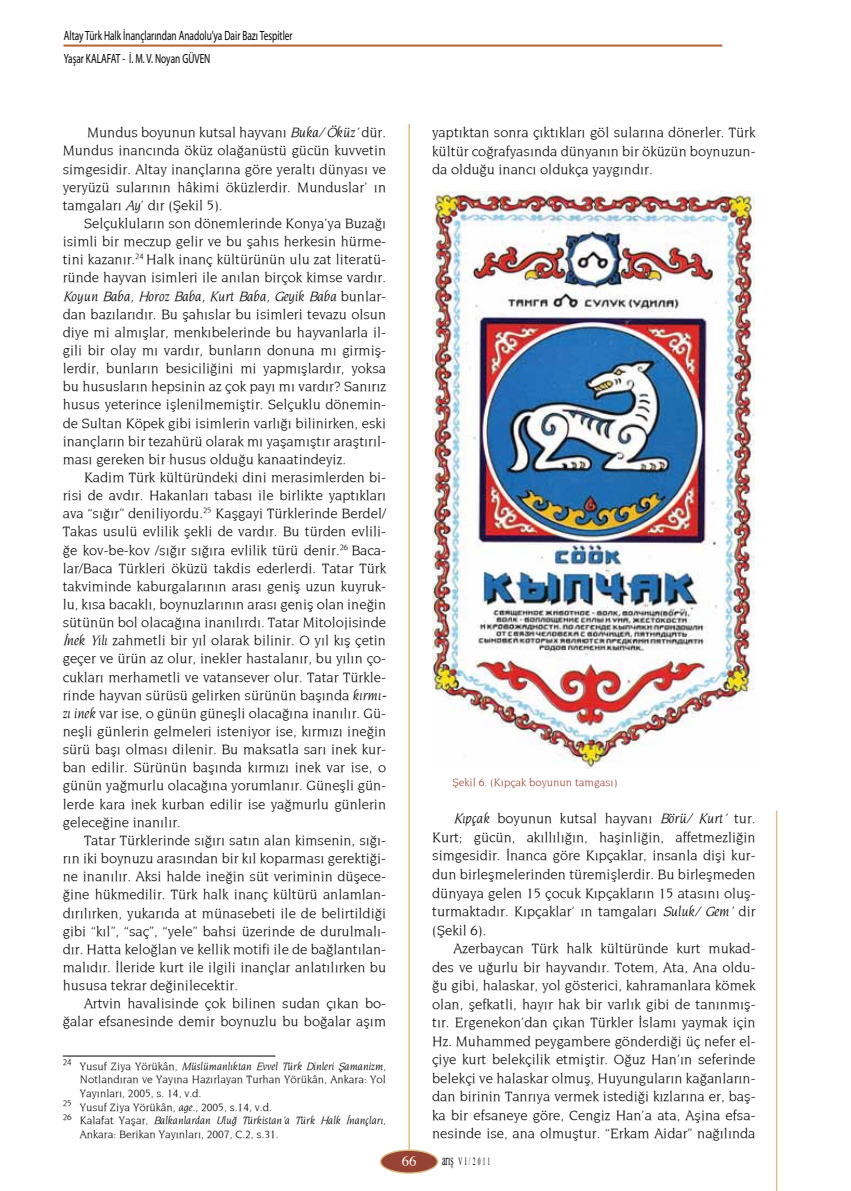
<style>
.page{position:relative;width:851px;height:1191px;background:#fff}
.page>*{position:absolute;margin:0;border:0;box-sizing:border-box;transform-origin:0 0}
.t1{font:14.55px/18.1px "Novarese";color:#000;text-align:justify}
.t2{font:14.55px "Times";color:#fff}
.t3{font:13.35px/23.5px "Myriad Pro";color:#000;scale:.7 1}
.t4{font:11.4px "Novarese";color:#000}
.t5{font:italic 11.4px "Novarese";color:#000}
.t6{font:11.4px "Novarese";color:#964335}
.t7{font:10.95px "Times New Roman";letter-spacing:.4em;color:#000;scale:.51 1}
.s1{font-style:italic}
.s2{font-style:normal}
.s3{font-size:15.6px}
</style>
<div class="page">
<hr style="left:408px;top:124px;width:2px;height:1026px;background:#d9bd86">
<hr style="left:63px;top:44px;width:659px;height:3px;background:#ba683d">
<hr style="left:775px;top:810px;width:2px;height:381px;background:#d9bd86">
<div style="left:380px;top:1150px;width:57px;height:23px;background:#964335;border-radius:50%"></div>
<div style="left:380px;top:1149px;width:58px;height:24px;border:1px solid #d9bd86;border-radius:50%"></div>
<img style="left:432px;top:191px;width:322px;height:577px">
<hr style="left:63px;top:1055px;width:212px;height:1px;background:#000">
<p class="t3" style="left:64px;top:23px;width:328px">Altay Türk Halk İnançlarından Anadolu’ya Dair Bazı Tespitler<br>Yaşar KALAFAT - İ. M. V. Noyan GÜVEN</p>
<p class="t1" style="left:63px;top:123px;width:325px;text-indent:24px">Mundus boyunun kutsal hayvanı <span class="s1">Buka/ Öküz’</span> dür.<br>Mundus inancında öküz olağanüstü gücün kuvvetin simgesidir. Altay inançlarına göre yeraltı dünyası ve yeryüzü sularının hâkimi öküzlerdir. Munduslar’ ın tamgaları <span class="s1">Ay</span>’ dır (Şekil 5).</p>
<p class="t1" style="left:63px;top:214px;width:325px;text-indent:21px">Selçukluların son dönemlerinde Konya’ya Buzağı isimli bir meczup gelir ve bu şahıs herkesin hürme&shy;tini kazanır.<sup>24</sup> Halk inanç kültürünün ulu zat literatü&shy;ründe hayvan isimleri ile anılan birçok kimse vardır.<br><span class="s1">Koyun Baba, Horoz Baba, Kurt Baba, Geyik Baba</span> bunlar&shy;dan bazılarıdır. Bu şahıslar bu isimleri tevazu olsun diye mi almışlar, menkıbelerinde bu hayvanlarla il&shy;gili bir olay mı vardır, bunların donuna mı girmiş&shy;lerdir, bunların besiciliğini mi yapmışlardır, yoksa bu hususların hepsinin az çok payı mı vardır? Sanırız husus yeterince işlenilmemiştir. Selçuklu dönemin&shy;de Sultan Köpek gibi isimlerin varlığı bilinirken, eski inançların bir tezahürü olarak mı yaşamıştır araştırıl&shy;ması gereken bir husus olduğu kanaatindeyiz.</p>
<p class="t1" style="left:63px;top:467px;width:325px;text-indent:21px">Kadim Türk kültüründeki dini merasimlerden bi&shy;risi de avdır. Hakanları tabası ile birlikte yaptıkları ava “sığır” deniliyordu.<sup>25</sup> Kaşgayi Türklerinde Berdel/ Takas usulü evlilik şekli de vardır. Bu türden evlili&shy;ğe kov-be-kov /sığır sığıra evlilik türü denir.<sup>26</sup> Baca&shy;lar/Baca Türkleri öküzü takdis ederlerdi. Tatar Türk takviminde kaburgalarının arası geniş uzun kuyruk&shy;lu, kısa bacaklı, boynuzlarının arası geniş olan ineğin sütünün bol olacağına inanılırdı. Tatar Mitolojisinde <span class="s1">İnek Yılı</span> zahmetli bir yıl olarak bilinir. O yıl kış çetin geçer ve ürün az olur, inekler hastalanır, bu yılın ço&shy;cukları merhametli ve vatansever olur. Tatar Türkle&shy;rinde hayvan sürüsü gelirken sürünün başında <span class="s1">kırmı&shy;zı inek</span> var ise, o günün güneşli olacağına inanılır. Gü&shy;neşli günlerin gelmeleri isteniyor ise, kırmızı ineğin sürü başı olması dilenir. Bu maksatla sarı inek kur&shy;ban edilir. Sürünün başında kırmızı inek var ise, o günün yağmurlu olacağına yorumlanır. Güneşli gün&shy;lerde kara inek kurban edilir ise yağmurlu günlerin geleceğine inanılır.</p>
<p class="t1" style="left:63px;top:830px;width:325px;text-indent:21px">Tatar Türklerinde sığırı satın alan kimsenin, sığı&shy;rın iki boynuzu arasından bir kıl koparması gerektiği&shy;ne inanılır. Aksi halde ineğin süt veriminin düşece&shy;ğine hükmedilir. Türk halk inanç kültürü anlamlan&shy;dırılırken, yukarıda at münasebeti ile de belirtildiği gibi “kıl”, “saç”, “yele” bahsi üzerinde de durulmalı&shy;dır. Hatta keloğlan ve kellik motifi ile de bağlantılan&shy;malıdır. İleride kurt ile ilgili inançlar anlatılırken bu hususa tekrar değinilecektir.</p>
<p class="t1" style="left:63px;top:994px;width:325px;text-align:right">Artvin havalisinde çok bilinen sudan çıkan bo&shy;ğalar efsanesinde demir boynuzlu bu boğalar aşım</p>
<p class="t5" style="left:63px;top:1059px;width:325px"><sup>24</sup> <span class="s2">Yusuf Ziya Yörükân,</span> Müslümanlıktan Evvel Türk Dinleri Şamanizm<span class="s2">,</span></p>
<p class="t4" style="left:80px;top:1073px;width:308px">Notlandıran ve Yayına Hazırlayan Turhan Yörükân, Ankara: Yol</p>
<p class="t4" style="left:80px;top:1086px;width:123px">Yayınları, 2005, s. 14, v.d.</p>
<p class="t4" style="left:63px;top:1100px;width:210px"><sup>25</sup> Yusuf Ziya Yörükân, <span class="s1">age.,</span> 2005, s.14, v.d.</p>
<p class="t5" style="left:63px;top:1114px;width:325px"><sup>26</sup> <span class="s2">Kalafat Yaşar,</span> Balkanlardan Uluğ Türkistan’a Türk Halk İnançları<span class="s2">,</span></p>
<p class="t4" style="left:80px;top:1127px;width:200px">Ankara: Berikan Yayınları, 2007, C.2, s.31.</p>
<p class="t1" style="left:432px;top:123px;width:325px">yaptıktan sonra çıktıkları göl sularına dönerler. Türk kültür coğrafyasında dünyanın bir öküzün boynuzun&shy;da olduğu inancı oldukça yaygındır.</p>
<p class="t6" style="left:452px;top:776px;width:167px">Şekil 6. (Kıpçak boyunun tamgası)</p>
<p class="t1" style="left:432px;top:809px;width:325px;text-indent:21px"><span class="s1">Kıpçak</span> boyunun kutsal hayvanı <span class="s1">Börü/ Kurt’</span> tur.<br>Kurt; gücün, akıllılığın, haşinliğin, affetmezliğin simgesidir. İnanca göre Kıpçaklar, insanla dişi kur&shy;dun birleşmelerinden türemişlerdir. Bu birleşmeden dünyaya gelen 15 çocuk Kıpçakların 15 atasını oluş&shy;turmaktadır. Kıpçaklar’ ın tamgaları <span class="s1">Suluk/ Gem’</span> dir (Şekil 6).</p>
<p class="t1" style="left:432px;top:938px;width:325px;text-indent:21px">Azerbaycan Türk halk kültüründe kurt mukad&shy;des ve uğurlu bir hayvandır. Totem, Ata, Ana oldu&shy;ğu gibi, halaskar, yol gösterici, kahramanlara kömek olan, şefkatli, hayır hak bir varlık gibi de tanınmış&shy;tır. Ergenekon’dan çıkan Türkler İslamı yaymak için Hz. Muhammed peygambere gönderdiği üç nefer el&shy;çiye kurt belekçilik etmiştir. Oğuz Han’ın seferinde belekçi ve halaskar olmuş, Huyunguların kağanların&shy;dan birinin Tanrıya vermek istediği kızlarına er, baş&shy;ka bir efsaneye göre, Cengiz Han’a ata, Aşina efsa&shy;nesinde ise, ana olmuştur. “Erkam Aidar” nağılında</p>
<p class="t2" style="left:402px;top:1147px;width:16px">66</p>
<p class="t7" style="left:442px;top:1154px;width:96px"><span class="s3">arış</span> VI/2011</p>
</div>
